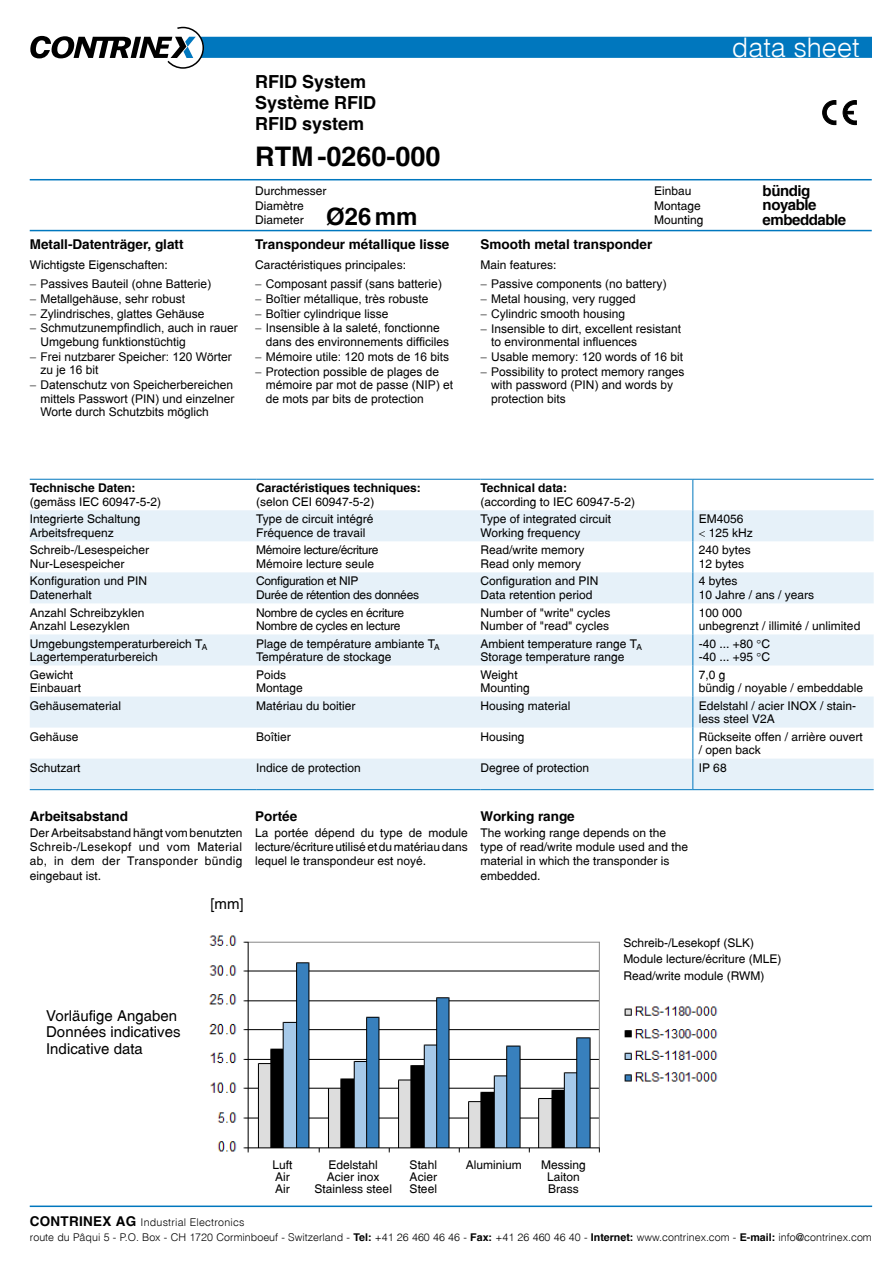
<style>
.page{position:relative;width:893px;height:1263px;background:#fff}
.page>*{position:absolute;margin:0;border:0;box-sizing:border-box;transform-origin:0 0}
.t1{font:700 27px "Switzerland";color:#000}
.t2{font:27px "Switzerland Light Plain";color:#fff}
.t3{font:700 24px "Switzerland";color:#000}
.t4{font:700 18px/21px "Switzerland";color:#000}
.t5{font:15px/16.5px "Switzerland Plain";color:#000}
.t6{font:700 15px/14.4px "Switzerland";letter-spacing:-.03em;color:#000}
.t7{font:700 13.5px "Switzerland";color:#000}
.t8{font:12px/13.5px "Switzerland Plain";color:#000}
.t9{font:12px/14.7px "Arial";color:#000}
.t10{font:12px/13.5px "Switzerland Plain";letter-spacing:-.025em;color:#000}
.t11{font:700 12px "Switzerland";color:#000}
.t12{font:10.65px/14.7px "Switzerland Light Plain";color:#000}
.s1{font-family:"Switzerland";font-weight:700;font-size:13.5px}
.s2{font-family:"Switzerland";font-weight:700}
</style>
<div class="page">
<svg style="left:30px;top:27px;width:842px;height:42px"></svg>
<svg style="left:822px;top:100px;width:14px;height:25px"></svg>
<svg style="left:843px;top:100px;width:14px;height:25px"></svg>
<hr style="left:30px;top:1205px;width:842px;height:2px;background:#0077be">
<hr style="left:30px;top:179px;width:842px;height:1px;background:#0077be">
<hr style="left:30px;top:230px;width:842px;height:1px;background:#0077be">
<svg style="left:30px;top:510px;width:844px;height:279px;fill:#e6f1f9"></svg>
<hr style="left:30px;top:479px;width:226px;height:1px;background:#0077be">
<hr style="left:256px;top:479px;width:224px;height:1px;background:#0077be">
<hr style="left:480px;top:479px;width:213px;height:1px;background:#0077be">
<hr style="left:30px;top:789px;width:226px;height:1px;background:#0077be">
<hr style="left:256px;top:789px;width:224px;height:1px;background:#0077be">
<hr style="left:480px;top:789px;width:213px;height:1px;background:#0077be">
<hr style="left:693px;top:479px;width:181px;height:1px;background:#0077be">
<hr style="left:692px;top:480px;width:1px;height:30px;background:#0077be">
<hr style="left:692px;top:510px;width:1px;height:31px;background:#0077be">
<hr style="left:692px;top:541px;width:1px;height:31px;background:#0077be">
<hr style="left:692px;top:572px;width:1px;height:31px;background:#0077be">
<hr style="left:692px;top:603px;width:1px;height:31px;background:#0077be">
<hr style="left:692px;top:634px;width:1px;height:31px;background:#0077be">
<hr style="left:692px;top:665px;width:1px;height:31px;background:#0077be">
<hr style="left:692px;top:696px;width:1px;height:31px;background:#0077be">
<hr style="left:692px;top:727px;width:1px;height:32px;background:#0077be">
<hr style="left:692px;top:759px;width:1px;height:30px;background:#0077be">
<hr style="left:693px;top:789px;width:181px;height:1px;background:#0077be">
<img style="left:209px;top:935px;width:509px;height:218px">
<svg style="left:699px;top:531px;width:6px;height:6px"></svg>
<svg style="left:757px;top:639px;width:4px;height:4px"></svg>
<svg style="left:757px;top:653px;width:4px;height:3px"></svg>
<h3 class="t4" style="left:255px;top:71px;width:123px">RFID System<br>Système RFID<br>RFID system</h3>
<h1 class="t1" style="left:255px;top:140px;width:187px">RTM -0260-000</h1>
<p class="t8" style="left:255px;top:184px;width:73px;line-height:14.4px">Durchmesser<br>Diamètre<br>Diameter</p>
<p class="t8" style="left:654px;top:184px;width:48px;line-height:14.4px">Einbau<br>Montage</p>
<h2 class="t3" style="left:326px;top:202px;width:93px">Ø26 mm</h2>
<p class="t8" style="left:654px;top:213px;width:51px">Mounting</p>
<p class="t7" style="left:30px;top:236px;width:155px">Metall-Datenträger, glatt</p>
<p class="t7" style="left:255px;top:236px;width:196px">Transpondeur métallique lisse</p>
<p class="t7" style="left:480px;top:236px;width:173px">Smooth metal transponder</p>
<p class="t8" style="left:30px;top:258px;width:140px">Wichtigste Eigenschaften:</p>
<p class="t9" style="left:30px;top:277px;width:210px">− Passives Bauteil (ohne Batterie)<br>− Metallgehäuse, sehr robust<br>− Zylindrisches, glattes Gehäuse<br>− Schmutzunempfindlich, auch in rauer</p>
<p class="t9" style="left:30px;top:335px;width:204px;text-indent:11px">Umgebung funktionstüchtig<br>− Frei nutzbarer Speicher: 120 Wörter</p>
<p class="t9" style="left:30px;top:363px;width:205px;text-indent:11px">zu je 16 bit<br>− Datenschutz von Speicherbereichen</p>
<p class="t9" style="left:40px;top:392px;width:196px;line-height:13.5px">mittels Passwort (PIN) und einzelner<br>Worte durch Schutzbits möglich</p>
<p class="t8" style="left:255px;top:258px;width:152px">Caractéristiques principales:</p>
<p class="t9" style="left:255px;top:277px;width:188px">− Composant passif (sans batterie) − Boîtier métallique, très robuste<br>− Boîtier cylindrique lisse<br>− Insensible à la saleté, fonctionne</p>
<p class="t9" style="left:255px;top:335px;width:196px;text-align:justify;text-indent:11px">dans des environnements difficiles − Mémoire utile: 120 mots de 16 bits − Protection possible de plages de</p>
<p class="t9" style="left:266px;top:378px;width:189px;line-height:13.5px">mémoire par mot de passe (NIP) et de mots par bits de protection</p>
<p class="t11" style="left:30px;top:481px;width:107px">Technische Daten:</p>
<p class="t8" style="left:30px;top:495px;width:133px">(gemäss IEC 60947-5-2)</p>
<p class="t11" style="left:256px;top:481px;width:166px">Caractéristiques techniques:</p>
<p class="t8" style="left:256px;top:495px;width:120px">(selon CEI 60947-5-2)</p>
<p class="t8" style="left:480px;top:258px;width:78px">Main features:</p>
<p class="t9" style="left:480px;top:277px;width:202px">− Passive components (no battery)<br>− Metal housing, very rugged<br>− Cylindric smooth housing<br>− Insensible to dirt, excellent resistant</p>
<p class="t9" style="left:480px;top:335px;width:206px;text-indent:11px">to environmental influences<br>− Usable memory: 120 words of 16 bit − Possibility to protect memory ranges</p>
<p class="t9" style="left:491px;top:378px;width:184px;line-height:13.5px">with password (PIN) and words by protection bits</p>
<p class="t11" style="left:480px;top:481px;width:88px">Technical data:</p>
<p class="t8" style="left:480px;top:495px;width:156px">(according to IEC 60947-5-2)</p>
<h1 class="t2" style="left:732px;top:30px;width:129px">data sheet</h1>
<p class="t6" style="left:763px;top:183px;width:85px">bündig noyable embeddable</p>
<p class="t8" style="left:30px;top:512px;width:112px">Integrierte Schaltung<br>Arbeitsfrequenz</p>
<p class="t8" style="left:256px;top:512px;width:119px">Type de circuit intégré<br>Fréquence de travail</p>
<p class="t8" style="left:480px;top:512px;width:132px">Type of integrated circuit<br>Working frequency</p>
<p class="t8" style="left:709px;top:512px;width:46px;text-indent:-10px">EM4056<br>125 kHz</p>
<p class="t8" style="left:30px;top:543px;width:121px">Schreib-/Lesespeicher<br>Nur-Lesespeicher</p>
<p class="t10" style="left:256px;top:543px;width:124px">Mémoire lecture/écriture<br>Mémoire lecture seule</p>
<p class="t8" style="left:480px;top:543px;width:106px">Read/write memory<br>Read only memory</p>
<p class="t8" style="left:699px;top:543px;width:54px">240 bytes<br>12 bytes</p>
<p class="t8" style="left:30px;top:574px;width:119px">Konfiguration und PIN<br>Datenerhalt</p>
<p class="t10" style="left:256px;top:574px;width:164px">Configuration et NIP<br>Durée de rétention des données</p>
<p class="t8" style="left:480px;top:574px;width:120px">Configuration and PIN<br>Data retention period</p>
<p class="t8" style="left:699px;top:574px;width:117px">4 bytes<br>10 Jahre / ans / years</p>
<p class="t8" style="left:30px;top:605px;width:116px">Anzahl Schreibzyklen<br>Anzahl Lesezyklen</p>
<p class="t10" style="left:256px;top:605px;width:150px">Nombre de cycles en écriture<br>Nombre de cycles en lecture</p>
<p class="t8" style="left:480px;top:605px;width:131px">Number of "write" cycles<br>Number of "read" cycles</p>
<p class="t8" style="left:699px;top:605px;width:163px">100 000<br>unbegrenzt / illimité / unlimited</p>
<p class="t8" style="left:30px;top:636px;width:179px">Umgebungstemperaturbereich T<sub>A<br></sub>Lagertemperaturbereich</p>
<p class="t8" style="left:256px;top:636px;width:185px">Plage de température ambiante T<sub>A<br></sub>Température de stockage</p>
<p class="t8" style="left:480px;top:636px;width:163px">Ambient temperature range T<sub>A<br></sub>Storage temperature range</p>
<p class="t8" style="left:699px;top:636px;width:73px">-40 ... +80 C -40 ... +95 C</p>
<p class="t8" style="left:30px;top:667px;width:53px">Gewicht<br>Einbauart</p>
<p class="t8" style="left:256px;top:667px;width:48px">Poids<br>Montage</p>
<p class="t8" style="left:480px;top:667px;width:51px">Weight<br>Mounting</p>
<p class="t8" style="left:699px;top:667px;width:166px">7,0 g<br>bündig / noyable / embeddable</p>
<p class="t8" style="left:30px;top:699px;width:93px">Gehäusematerial</p>
<p class="t8" style="left:256px;top:699px;width:101px">Matériau du boitier</p>
<p class="t8" style="left:480px;top:699px;width:92px">Housing material</p>
<p class="t8" style="left:699px;top:699px;width:159px">Edelstahl / acier INOX / stain&shy;less steel V2A</p>
<p class="t8" style="left:30px;top:730px;width:50px">Gehäuse</p>
<p class="t8" style="left:256px;top:730px;width:36px">Boîtier</p>
<p class="t8" style="left:480px;top:730px;width:46px">Housing</p>
<p class="t8" style="left:699px;top:730px;width:165px">Rückseite offen / arrière ouvert / open back</p>
<p class="t8" style="left:30px;top:761px;width:52px">Schutzart</p>
<p class="t8" style="left:256px;top:761px;width:106px">Indice de protection</p>
<p class="t8" style="left:480px;top:761px;width:110px">Degree of protection</p>
<p class="t8" style="left:699px;top:761px;width:29px">IP 68</p>
<p class="t7" style="left:30px;top:808px;width:100px">Arbeitsabstand</p>
<p class="t7" style="left:255px;top:808px;width:44px">Portée</p>
<p class="t7" style="left:480px;top:808px;width:96px">Working range</p>
<p class="t8" style="left:255px;top:825px;width:214px;line-height:14.4px;text-align:justify">La portée dépend du type de module lecture/écriture utilisé et du matériau dans lequel le transpondeur est noyé.</p>
<p class="t8" style="left:480px;top:825px;width:209px;line-height:14.4px">The working range depends on the type of read/write module used and the material in which the transponder is embedded.</p>
<p class="t8" style="left:30px;top:825px;width:214px;line-height:14.4px;text-align:justify">Der Arbeitsabstand hängt vom benutzten Schreib-/Lesekopf und vom Material ab, in dem der Transponder bündig eingebaut ist.</p>
<p class="t5" style="left:210px;top:895px;width:35px">[mm]</p>
<p class="t5" style="left:46px;top:1007px;width:136px">Vorläufige Angaben<br>Données indicatives<br>Indicative data</p>
<p class="t8" style="left:623px;top:934px;width:160px;line-height:16.5px">Schreib-/Lesekopf (SLK)<br>Module lecture/écriture (MLE)<br>Read/write module (RWM)</p>
<p class="t8" style="left:272px;top:1158px;width:22px;line-height:12px">Luft<br>Air<br>Air</p>
<p class="t8" style="left:315px;top:1158px;width:79px;line-height:12px;text-align:center">Edelstahl<br>Acier inox<br>Stainless steel</p>
<p class="t8" style="left:410px;top:1158px;width:29px;line-height:12px;text-align:justify">Stahl Acier Steel</p>
<p class="t8" style="left:466px;top:1158px;width:58px">Aluminium</p>
<p class="t8" style="left:541px;top:1158px;width:46px;line-height:12px;text-align:center">Messing<br>Laiton<br>Brass</p>
<p class="t12" style="left:30px;top:1215px;width:843px"><span class="s1">CONTRINEX AG</span> Industrial Electronics<br>route du Pâqui 5 - P.O. Box - CH 1720 Corminboeuf - Switzerland - <span class="s2">Tel:</span> +41 26 460 46 46 - <span class="s2">Fax:</span> +41 26 460 46 40 - <span class="s2">Internet:</span> www.contrinex.com - <span class="s2">E-mail:</span> info@contrinex.com</p>
</div>
